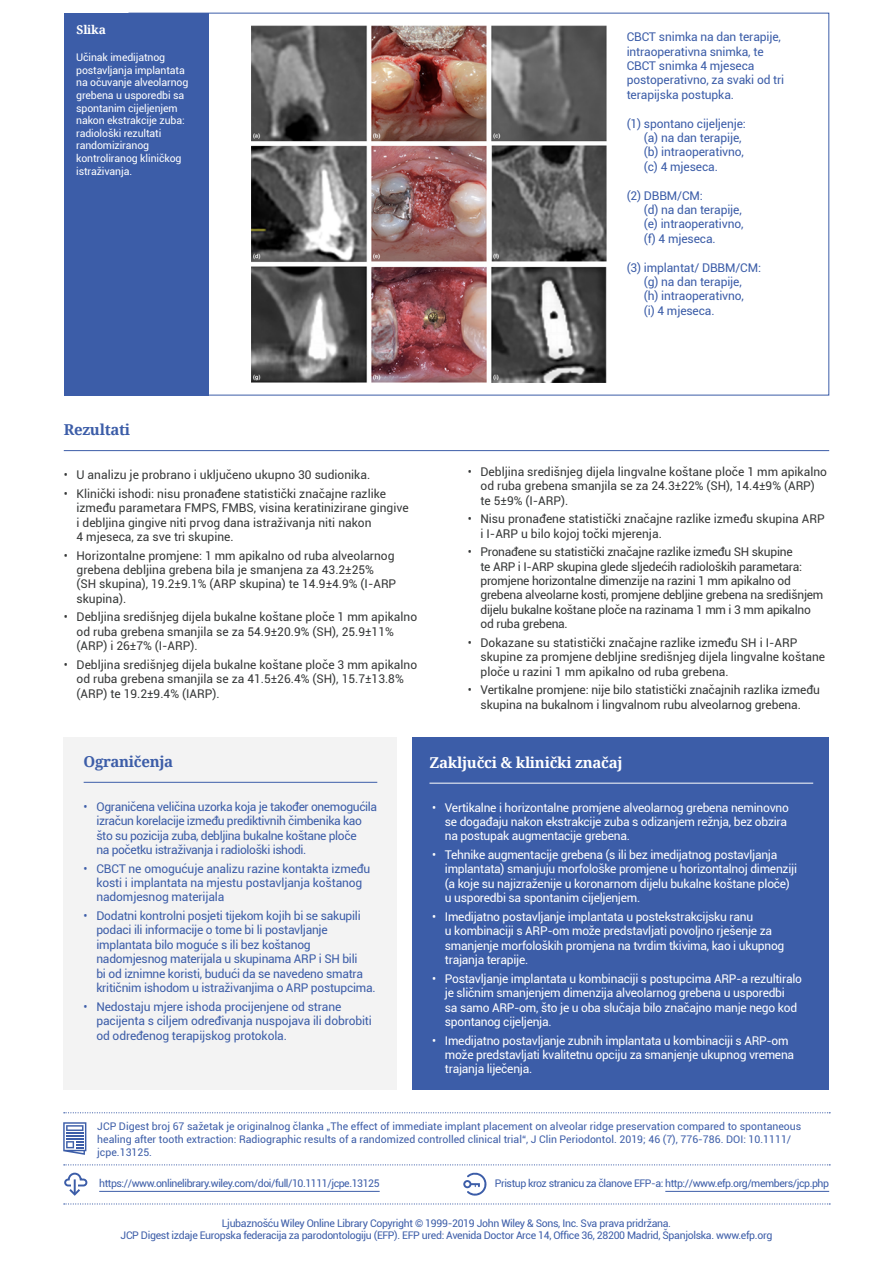
<style>
.page{position:relative;width:893px;height:1263px;background:#fff}
.page>*{position:absolute;margin:0;border:0;box-sizing:border-box;transform-origin:0 0}
.t1{font:700 15px "Noto Serif";letter-spacing:-.02em;color:#fff}
.t2{font:700 15px "Noto Serif";letter-spacing:-.02em;color:#3c5da8}
.t3{font:12px/14.4px "Roboto";color:#363838}
.t4{font:12px/14.4px "Roboto";letter-spacing:-.02em;color:#fff}
.t5{font:12px/14.4px "Roboto";letter-spacing:-.01em;color:#3c5da8}
.t6{font:12px/14.4px "Roboto";letter-spacing:-.02em;color:#363838}
.t7{font:12px/14.4px "Roboto";letter-spacing:-.03em;color:#3c5da8}
.t8{font:700 12px "Noto Serif";letter-spacing:-.02em;color:#fff}
.t9{font:10.5px "Roboto";letter-spacing:-.03em;color:#3c5da8}
.t10{font:10.5px/12.6px "Roboto";color:#3c5da8}
.t11{font:10.5px/12.6px "Roboto";letter-spacing:-.01em;color:#fff}
</style>
<div class="page">
<hr style="left:64px;top:450px;width:765px;height:1px;background:#3c5da8">
<div style="left:64px;top:738px;width:333px;height:352px;background:#f3f3f3"></div>
<hr style="left:84px;top:782px;width:293px;height:1px;background:#3c5da8">
<div style="left:412px;top:738px;width:417px;height:352px;background:#3c5da8"></div>
<hr style="left:429px;top:783px;width:384px;height:1px;background:#fff">
<svg style="left:64px;top:1203px;width:766px;height:1px"></svg>
<svg style="left:64px;top:1112px;width:766px;height:1px"></svg>
<svg style="left:63px;top:1122px;width:23px;height:33px"></svg>
<svg style="left:64px;top:1164px;width:766px;height:1px"></svg>
<hr style="left:665px;top:1191px;width:164px;height:1px;background:#3c5da8">
<svg style="left:463px;top:1172px;width:24px;height:24px"></svg>
<hr style="left:99px;top:1191px;width:281px;height:1px;background:#3c5da8">
<svg style="left:64px;top:1172px;width:24px;height:24px"></svg>
<div style="left:64px;top:13px;width:144px;height:382px;background:#3c5da8"></div>
<img style="left:251px;top:26px;width:356px;height:357px">
<p class="t8" style="left:77px;top:21px;width:31px">Slika</p>
<p class="t11" style="left:76px;top:51px;width:114px">Učinak imedijatnog postavljanja implantata na očuvanje alveolarnog grebena u usporedbi sa spontanim cijeljenjem nakon ekstrakcije zuba: radiološki rezultati randomiziranog kontroliranog kliničkog istraživanja.</p>
<p class="t5" style="left:627px;top:29px;width:159px">CBCT snimka na dan terapije, intraoperativna snimka, te<br>CBCT snimka 4 mjeseca postoperativno, za svaki od tri terapijska postupka.</p>
<p class="t5" style="left:644px;top:116px;width:104px;text-indent:-17px">(1) spontano cijeljenje: (a) na dan terapije, (b) intraoperativno, (c) 4 mjeseca.</p>
<p class="t5" style="left:644px;top:188px;width:101px;text-indent:-17px">(2) DBBM/CM:<br>(d) na dan terapije, (e) intraoperativno, (f) 4 mjeseca.</p>
<p class="t5" style="left:644px;top:260px;width:119px;text-indent:-17px">(3) implantat/ DBBM/CM: (g) na dan terapije,<br>(h) intraoperativno,<br>(i) 4 mjeseca.</p>
<p class="t2" style="left:64px;top:419px;width:68px">Rezultati</p>
<p class="t3" style="left:64px;top:467px;width:308px">• U analizu je probrano i uključeno ukupno 30 sudionika.</p>
<p class="t3" style="left:77px;top:486px;width:334px;text-indent:-13px">• Klinički ishodi: nisu pronađene statistički značajne razlike između parametara FMPS, FMBS, visina keratinizirane gingive i debljina gingive niti prvog dana istraživanja niti nakon<br>4 mjeseca, za sve tri skupine.</p>
<p class="t3" style="left:77px;top:548px;width:321px;text-indent:-13px">• Horizontalne promjene: 1 mm apikalno od ruba alveolarnog grebena debljina grebena bila je smanjena za 43.2±25% (SH skupina), 19.2±9.1% (ARP skupina) te 14.9±4.9% (I-ARP skupina).</p>
<p class="t3" style="left:77px;top:610px;width:342px;text-indent:-13px">• Debljina središnjeg dijela bukalne koštane ploče 1 mm apikalno od ruba grebena smanjila se za 54.9±20.9% (SH), 25.9±11% (ARP) i 26±7% (I-ARP).</p>
<p class="t3" style="left:77px;top:657px;width:342px;text-indent:-13px">• Debljina središnjeg dijela bukalne koštane ploče 3 mm apikalno od ruba grebena smanjila se za 41.5±26.4% (SH), 15.7±13.8% (ARP) te 19.2±9.4% (IARP).</p>
<p class="t3" style="left:480px;top:464px;width:348px;text-indent:-13px">• Debljina središnjeg dijela lingvalne koštane ploče 1 mm apikalno od ruba grebena smanjila se za 24.3±22% (SH), 14.4±9% (ARP) te 5±9% (I-ARP).</p>
<p class="t3" style="left:480px;top:511px;width:346px;text-indent:-13px">• Nisu pronađene statistički značajne razlike između skupina ARP i I-ARP u bilo kojoj točki mjerenja.</p>
<p class="t6" style="left:480px;top:544px;width:344px;text-indent:-13px">• Pronađene su statistički značajne razlike između SH skupine<br>te ARP i I-ARP skupina glede sljedećih radioloških parametara: promjene horizontalne dimenzije na razini 1 mm apikalno od grebena alveolarne kosti, promjene debljine grebena na središnjem dijelu bukalne koštane ploče na razinama 1 mm i 3 mm apikalno od ruba grebena.</p>
<p class="t3" style="left:480px;top:635px;width:346px;text-indent:-13px">• Dokazane su statistički značajne razlike između SH i I-ARP skupine za promjene debljine središnjeg dijela lingvalne koštane ploče u razini 1 mm apikalno od ruba grebena.</p>
<p class="t3" style="left:468px;top:682px;width:354px;text-align:center">• Vertikalne promjene: nije bilo statistički značajnih razlika između skupina na bukalnom i lingvalnom rubu alveolarnog grebena.</p>
<p class="t2" style="left:84px;top:751px;width:91px">Ograničenja</p>
<p class="t7" style="left:96px;top:799px;width:282px;text-indent:-13px">• Ograničena veličina uzorka koja je također onemogućila izračun korelacije između prediktivnih čimbenika kao što su pozicija zuba, debljina bukalne koštane ploče<br>na početku istraživanja i radiološki ishodi.</p>
<p class="t5" style="left:96px;top:861px;width:275px;text-indent:-13px">• CBCT ne omogućuje analizu razine kontakta između kosti i implantata na mjestu postavljanja koštanog nadomjesnog materijala</p>
<p class="t5" style="left:96px;top:908px;width:281px;text-indent:-13px">• Dodatni kontrolni posjeti tijekom kojih bi se sakupili podaci ili informacije o tome bi li postavljanje implantata bilo moguće s ili bez koštanog nadomjesnog materijala u skupinama ARP i SH bili<br>bi od iznimne koristi, budući da se navedeno smatra kritičnim ishodom u istraživanjima o ARP postupcima.</p>
<p class="t5" style="left:96px;top:999px;width:277px;text-indent:-13px">• Nedostaju mjere ishoda procijenjene od strane pacijenta s ciljem određivanja nuspojava ili dobrobiti od određenog terapijskog protokola.</p>
<p class="t1" style="left:429px;top:752px;width:195px">Zaključci &amp; klinički značaj</p>
<p class="t4" style="left:445px;top:800px;width:345px;text-indent:-13px">• Vertikalne i horizontalne promjene alveolarnog grebena neminovno se događaju nakon ekstrakcije zuba s odizanjem režnja, bez obzira na postupak augmentacije grebena.</p>
<p class="t4" style="left:445px;top:847px;width:354px;text-indent:-13px">• Tehnike augmentacije grebena (s ili bez imedijatnog postavljanja implantata) smanjuju morfološke promjene u horizontalnoj dimenziji (a koje su najizraženije u koronarnom dijelu bukalne koštane ploče) u usporedbi sa spontanim cijeljenjem.</p>
<p class="t4" style="left:445px;top:909px;width:341px;text-indent:-13px">• Imedijatno postavljanje implantata u postekstrakcijsku ranu<br>u kombinaciji s ARP-om može predstavljati povoljno rješenje za smanjenje morfoloških promjena na tvrdim tkivima, kao i ukupnog trajanja terapije.</p>
<p class="t4" style="left:445px;top:971px;width:359px;text-indent:-13px">• Postavljanje implantata u kombinaciji s postupcima ARP-a rezultiralo je sličnim smanjenjem dimenzija alveolarnog grebena u usporedbi<br>sa samo ARP-om, što je u oba slučaja bilo značajno manje nego kod spontanog cijeljenja.</p>
<p class="t4" style="left:445px;top:1033px;width:351px;text-indent:-13px">• Imedijatno postavljanje zubnih implantata u kombinaciji s ARP-om može predstavljati kvalitetnu opciju za smanjenje ukupnog vremena trajanja liječenja.</p>
<p class="t10" style="left:97px;top:1120px;width:706px">JCP Digest broj 67 sažetak je originalnog članka „The effect of immediate implant placement on alveolar ridge preservation compared to spontaneous healing after tooth extraction: Radiographic results of a randomized controlled clinical trial“, J Clin Periodontol. 2019; 46 (7), 776-786. DOI: 10.1111/ jcpe.13125.</p>
<p class="t9" style="left:99px;top:1176px;width:282px">https://www.onlinelibrary.wiley.com/doi/full/10.1111/jcpe.13125</p>
<p class="t9" style="left:495px;top:1176px;width:336px">Pristup kroz stranicu za članove EFP-a: http://www.efp.org/members/jcp.php</p>
<p class="t9" style="left:222px;top:1215px;width:451px">Ljubaznošću Wiley Online Library Copyright © 1999-2019 John Wiley &amp; Sons, Inc. Sva prava pridržana.</p>
<p class="t9" style="left:121px;top:1228px;width:653px">JCP Digest izdaje Europska federacija za parodontologiju (EFP). EFP ured: Avenida Doctor Arce 14, Office 36, 28200 Madrid, Španjolska. www.efp.org</p>
</div>
